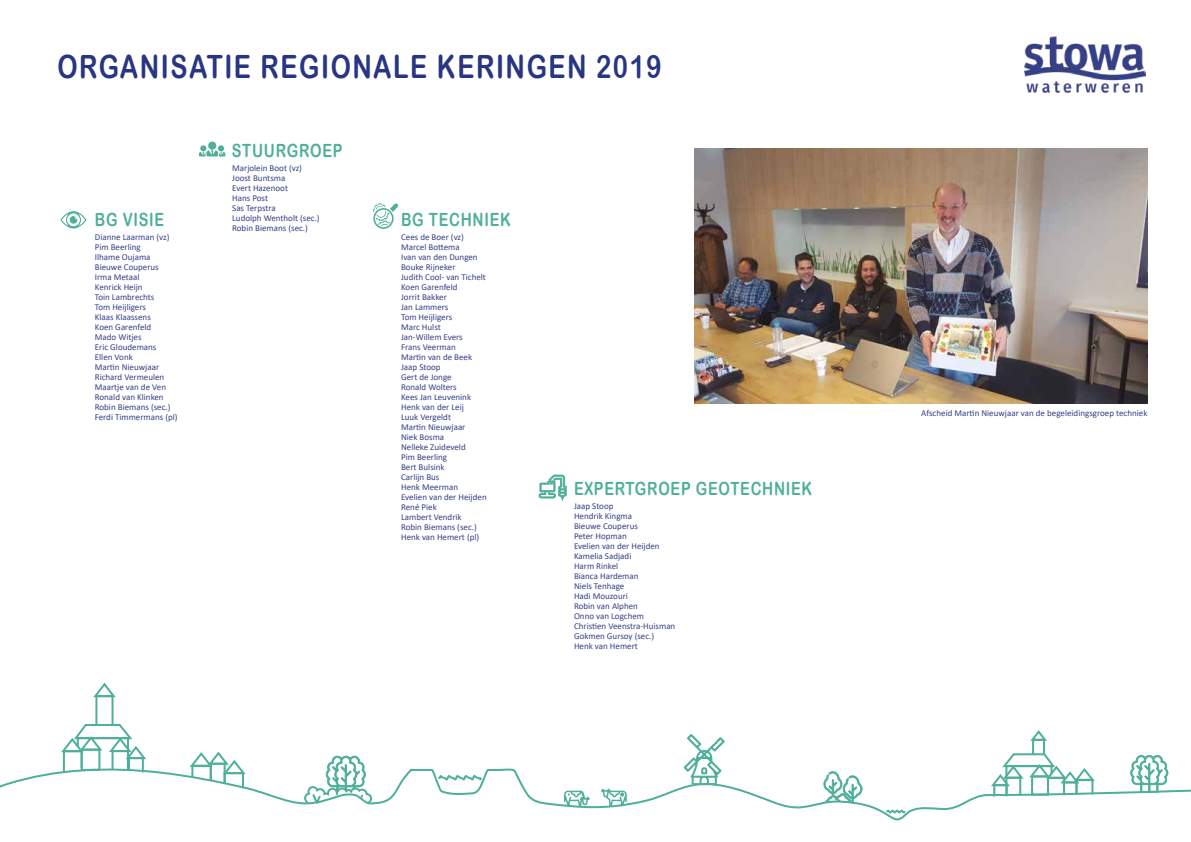
<style>
.page{position:relative;width:1191px;height:842px;background:#fff}
.page>*{position:absolute;margin:0;border:0;box-sizing:border-box;transform-origin:0 0}
.t1{font:32.1px "Arial Rounded MT Bold";letter-spacing:.06em;color:#283583;scale:.8 1}
.t2{font:18.2px "Arial Rounded MT Bold";letter-spacing:.05em;color:#4faf9a;scale:.8 1}
.t3{font:9px/10px "Calibri";color:#354087}
</style>
<div class="page">
<img style="left:1024px;top:36px;width:121px;height:57px">
<img style="left:694px;top:149px;width:453px;height:255px">
<svg style="left:60px;top:210px;width:27px;height:19px"></svg>
<svg style="left:538px;top:475px;width:29px;height:26px"></svg>
<svg style="left:373px;top:203px;width:25px;height:26px"></svg>
<svg style="left:0;top:768px;width:1191px;height:53px"></svg>
<svg style="left:1129px;top:754px;width:39px;height:39px"></svg>
<svg style="left:93px;top:682px;width:23px;height:16px"></svg>
<svg style="left:188px;top:751px;width:60px;height:39px"></svg>
<svg style="left:59px;top:722px;width:89px;height:52px"></svg>
<svg style="left:989px;top:753px;width:107px;height:45px"></svg>
<div style="left:95px;top:695px;width:18px;height:31px;border:2px solid #4eaf9b"></div>
<svg style="left:1030px;top:730px;width:17px;height:11px"></svg>
<div style="left:1032px;top:739px;width:13px;height:16px;border:2px solid #4eaf9b"></div>
<svg style="left:303px;top:755px;width:70px;height:51px"></svg>
<svg style="left:601px;top:788px;width:25px;height:18px"></svg>
<svg style="left:564px;top:789px;width:26px;height:17px"></svg>
<svg style="left:823px;top:771px;width:39px;height:32px"></svg>
<svg style="left:683px;top:734px;width:42px;height:50px"></svg>
<svg style="left:436px;top:772px;width:48px;height:9px"></svg>
<svg style="left:884px;top:808px;width:23px;height:7px"></svg>
<div style="left:208px;top:142px;width:8px;height:8px;background:#4faf9a;border-radius:50%"></div>
<svg style="left:199px;top:145px;width:26px;height:11px"></svg>
<h1 class="t1" style="left:57px;top:48px;width:757px">ORGANISATIE REGIONALE KERINGEN 2019</h1>
<h2 class="t2" style="left:232px;top:139px;width:140px">STUURGROEP</h2>
<p class="t3" style="left:232px;top:163px;width:89px">Marjolein Boot (vz)<br>Joost Buntsma<br>Evert Hazenoot<br>Hans Post<br>Sas Terpstra<br>Ludolph Wentholt (sec.)</p>
<h2 class="t2" style="left:95px;top:209px;width:88px">BG VISIE</h2>
<h2 class="t2" style="left:401px;top:209px;width:139px">BG TECHNIEK</h2>
<p class="t3" style="left:232px;top:223px;width:77px">Robin Biemans (sec.)</p>
<p class="t3" style="left:95px;top:232px;width:84px">Dianne Laarman (vz)<br>Pim Beerling<br>Ilhame Oujama<br>Bieuwe Couperus<br>Irma Metaal<br>Kenrick Heijn<br>Toin Lambrechts<br>Tom Heijligers<br>Klaas Klaassens<br>Koen Garenfeld<br>Mado Witjes<br>Eric Gloudemans<br>Ellen Vonk<br>Martin Nieuwjaar<br>Richard Vermeulen<br>Maartje van de Ven<br>Ronald van Klinken<br>Robin Biemans (sec.)<br>Ferdi Timmermans (pl)</p>
<p class="t3" style="left:401px;top:232px;width:87px">Cees de Boer (vz)<br>Marcel Bottema<br>Ivan van den Dungen<br>Bouke Rijneker<br>Judith Cool- van Tichelt<br>Koen Garenfeld<br>Jorrit Bakker<br>Jan Lammers<br>Tom Heijligers<br>Marc Hulst<br>Jan-Willem Evers<br>Frans Veerman<br>Martin van de Beek<br>Jaap Stoop<br>Gert de Jonge<br>Ronald Wolters<br>Kees Jan Leuvenink<br>Henk van der Leij<br>Luuk Vergeldt<br>Martin Nieuwjaar<br>Niek Bosma<br>Nelleke Zuideveld<br>Pim Beerling<br>Bert Bulsink<br>Carlijn Bus<br>Henk Meerman<br>Evelien van der Heijden<br>René Piek<br>Lambert Vendrik<br>Robin Biemans (sec.)<br>Henk van Hemert (pl)</p>
<h2 class="t2" style="left:574px;top:478px;width:299px">EXPERTGROEP GEOTECHNIEK</h2>
<p class="t3" style="left:574px;top:500px;width:103px">Jaap Stoop<br>Hendrik Kingma<br>Bieuwe Couperus<br>Peter Hopman<br>Evelien van der Heijden<br>Kamelia Sadjadi<br>Harm Rinkel<br>Bianca Hardeman<br>Niels Tenhage<br>Hadi Mouzouri<br>Robin van Alphen<br>Onno van Logchem<br>Christien Veenstra-Huisman<br>Gokmen Gursoy (sec.)<br>Henk van Hemert</p>
<p class="t3" style="left:921px;top:408px;width:228px">Afscheid Martin Nieuwjaar van de begeleidingsgroep techniek</p>
</div>
